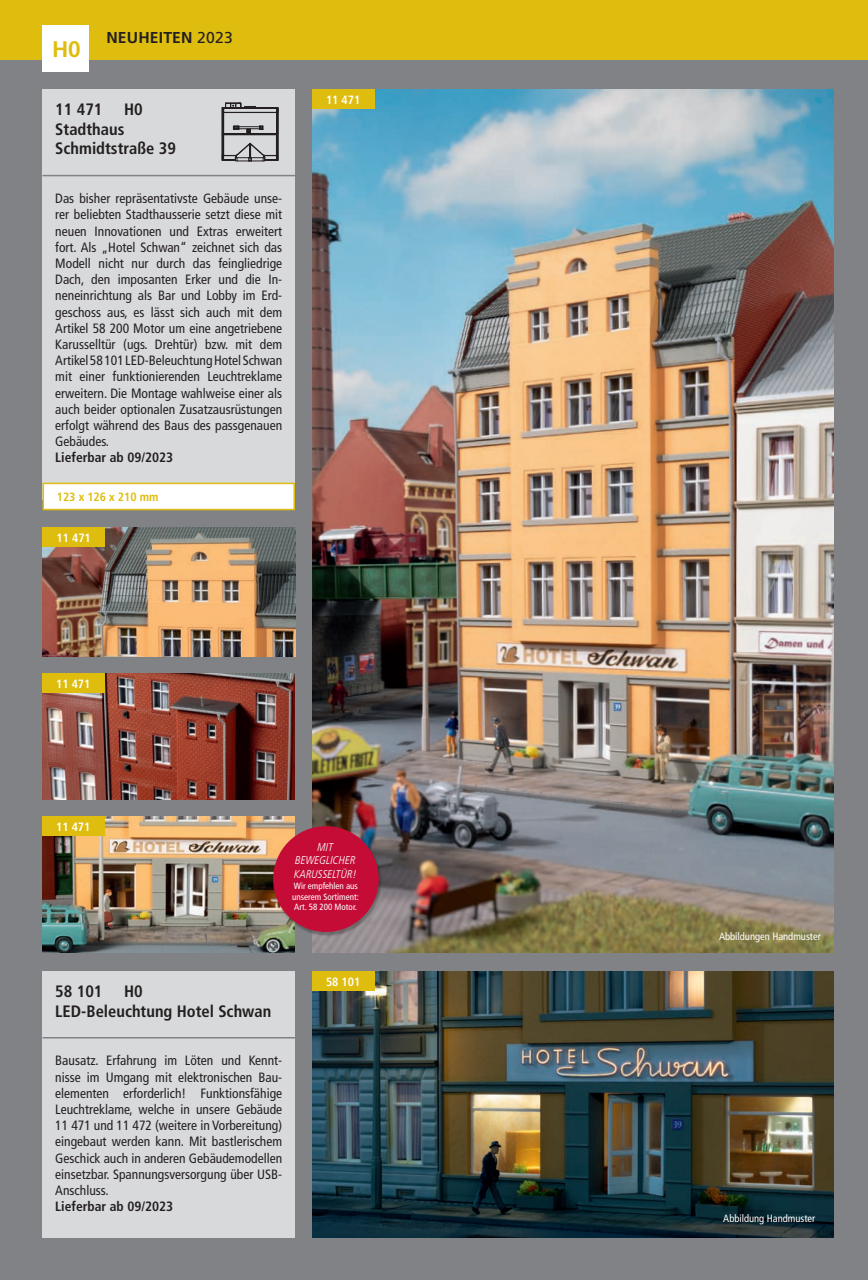
<style>
.page{position:relative;width:868px;height:1280px;background:#fff}
.page>*{position:absolute;margin:0;border:0;box-sizing:border-box;transform-origin:0 0}
.t1{font:700 22.5px "Frutiger LT Com";color:#debd0e}
.Art_-Bez_dt{font:700 condensed 16.5px/19.8px "Frutiger LT Com";color:#231f20}
.Art_-Nr__Bild{font:700 condensed 16.5px "Frutiger LT Com";color:#231f20}
.Artikelnummer_Text{font:700 15.75px "Frutiger LT Com";letter-spacing:.01em;color:#231f20}
.Text_dt{font:condensed 13.5px/16.2px "Frutiger LT Com";color:#231f20;text-align:justify}
.Text_dt-2{font:700 condensed 13.5px "Frutiger LT Com";color:#231f20}
.Artikelnummer_Produk{font:700 condensed 12px "Frutiger LT Com";color:#fff}
.Maße{font:700 condensed 12px "Frutiger LT Com";color:#debd0e}
.t2{font:italic 300 condensed 11.25px/13.5px "Frutiger LT Com";color:#fff}
.Text_dt-3{font:condensed 10.5px "Frutiger LT Com";color:#fff}
.t3{font:condensed 9px/10.8px "Frutiger LT Com";color:#fff}
.s1{font-weight:400}
</style>
<div class="page">
<div style="left:0;top:0;width:867px;height:1280px;background:#808285"></div>
<div style="left:0;top:0;width:867px;height:60px;background:#debd0e"></div>
<div style="left:43px;top:26px;width:46px;height:46px;background:#fff"></div>
<img style="left:312px;top:89px;width:521px;height:863px">
<div style="left:312px;top:89px;width:62px;height:20px;background:#debd0e"></div>
<img style="left:43px;top:527px;width:252px;height:129px">
<img style="left:42px;top:673px;width:252px;height:126px">
<img style="left:312px;top:971px;width:521px;height:266px">
<img style="left:42px;top:816px;width:252px;height:136px">
<div style="left:43px;top:527px;width:62px;height:20px;background:#debd0e"></div>
<div style="left:42px;top:673px;width:62px;height:20px;background:#debd0e"></div>
<div style="left:42px;top:816px;width:62px;height:20px;background:#debd0e"></div>
<div style="left:312px;top:971px;width:62px;height:20px;background:#debd0e"></div>
<div style="left:273px;top:827px;width:109px;height:110px;background:#231f20;opacity:.36"></div>
<div style="left:273px;top:826px;width:105px;height:106px;background:#c40c37;border-radius:50%"></div>
<div style="left:43px;top:89px;width:252px;height:411px;background:#d8d9db"></div>
<hr style="left:43px;top:175px;width:252px;height:1px;background:#808285">
<div style="left:43px;top:483px;width:251px;height:26px;background:#fff"></div>
<div style="left:43px;top:483px;width:252px;height:27px;border:2px solid #debd0e"></div>
<div style="left:43px;top:971px;width:252px;height:266px;background:#d8d9db"></div>
<hr style="left:43px;top:1037px;width:252px;height:1px;background:#808285">
<svg style="left:222px;top:103px;width:57px;height:59px"></svg>
<hr style="left:222px;top:108px;width:1px;height:52px;background:#231f20">
<hr style="left:278px;top:108px;width:1px;height:52px;background:#231f20">
<p class="t1" style="left:52px;top:36px;width:30px">H0</p>
<p class="Artikelnummer_Text" style="left:106px;top:28px;width:128px">NEUHEITEN <span class="s1">2023</span></p>
<p class="Art_-Nr__Bild" style="left:55px;top:99px;width:49px">11 471</p>
<p class="Art_-Nr__Bild" style="left:124px;top:99px;width:20px">H0</p>
<p class="Art_-Bez_dt" style="left:55px;top:119px;width:122px">Stadthaus<br>Schmidtstraße 39</p>
<p class="Text_dt" style="left:55px;top:190px;width:228px">Das bisher repräsentativste Gebäude unse&shy;rer beliebten Stadthausserie setzt diese mit neuen Innovationen und Extras erweitert fort. Als „Hotel Schwan“ zeichnet sich das Modell nicht nur durch das feingliedrige Dach, den imposanten Erker und die In&shy;neneinrichtung als Bar und Lobby im Erd&shy;geschoss aus, es lässt sich auch mit dem Artikel 58 200 Motor um eine angetriebene Karusselltür (ugs. Drehtür) bzw. mit dem Artikel 58 101 LED-Beleuchtung Hotel Schwan mit einer funktionierenden Leuchtreklame erweitern. Die Montage wahlweise einer als auch beider optionalen Zusatzausrüstungen erfolgt während des Baus des passgenauen Gebäudes.</p>
<p class="Text_dt-2" style="left:55px;top:450px;width:119px">Lieferbar ab 09/2023</p>
<p class="Maße" style="left:57px;top:490px;width:103px">123 x 126 x 210 mm</p>
<p class="Artikelnummer_Produk" style="left:56px;top:530px;width:36px">11 471</p>
<p class="Artikelnummer_Produk" style="left:326px;top:92px;width:36px">11 471</p>
<p class="Artikelnummer_Produk" style="left:56px;top:676px;width:36px">11 471</p>
<p class="Artikelnummer_Produk" style="left:56px;top:819px;width:36px">11 471</p>
<p class="t2" style="left:317px;top:840px;width:17px">MIT</p>
<p class="t2" style="left:294px;top:854px;width:64px">BEWEGLICHER<br>KARUSSELTÜR!</p>
<p class="t3" style="left:292px;top:880px;width:68px">Wir empfehlen aus unserem Sortiment:</p>
<p class="t3" style="left:294px;top:902px;width:64px">Art. 58 200 Motor.</p>
<p class="Art_-Nr__Bild" style="left:55px;top:981px;width:49px">58 101</p>
<p class="Art_-Nr__Bild" style="left:124px;top:981px;width:20px">H0</p>
<p class="Art_-Bez_dt" style="left:55px;top:1001px;width:217px">LED-Beleuchtung Hotel Schwan</p>
<p class="Text_dt" style="left:55px;top:1053px;width:228px">Bausatz. Erfahrung im Löten und Kennt&shy;nisse im Umgang mit elektronischen Bau&shy;elementen erforderlich! Funktionsfähige Leuchtreklame, welche in unsere Gebäude 11 471 und 11 472 (weitere in Vorbereitung) eingebaut werden kann. Mit bastlerischem Geschick auch in anderen Gebäudemodellen einsetzbar. Spannungsversorgung über USB-Anschluss.</p>
<p class="Text_dt-2" style="left:55px;top:1198px;width:119px">Lieferbar ab 09/2023</p>
<p class="Artikelnummer_Produk" style="left:326px;top:974px;width:36px">58 101</p>
<p class="Text_dt-3" style="left:719px;top:930px;width:103px">Abbildungen Handmuster</p>
<p class="Text_dt-3" style="left:723px;top:1212px;width:93px">Abbildung Handmuster</p>
</div>
